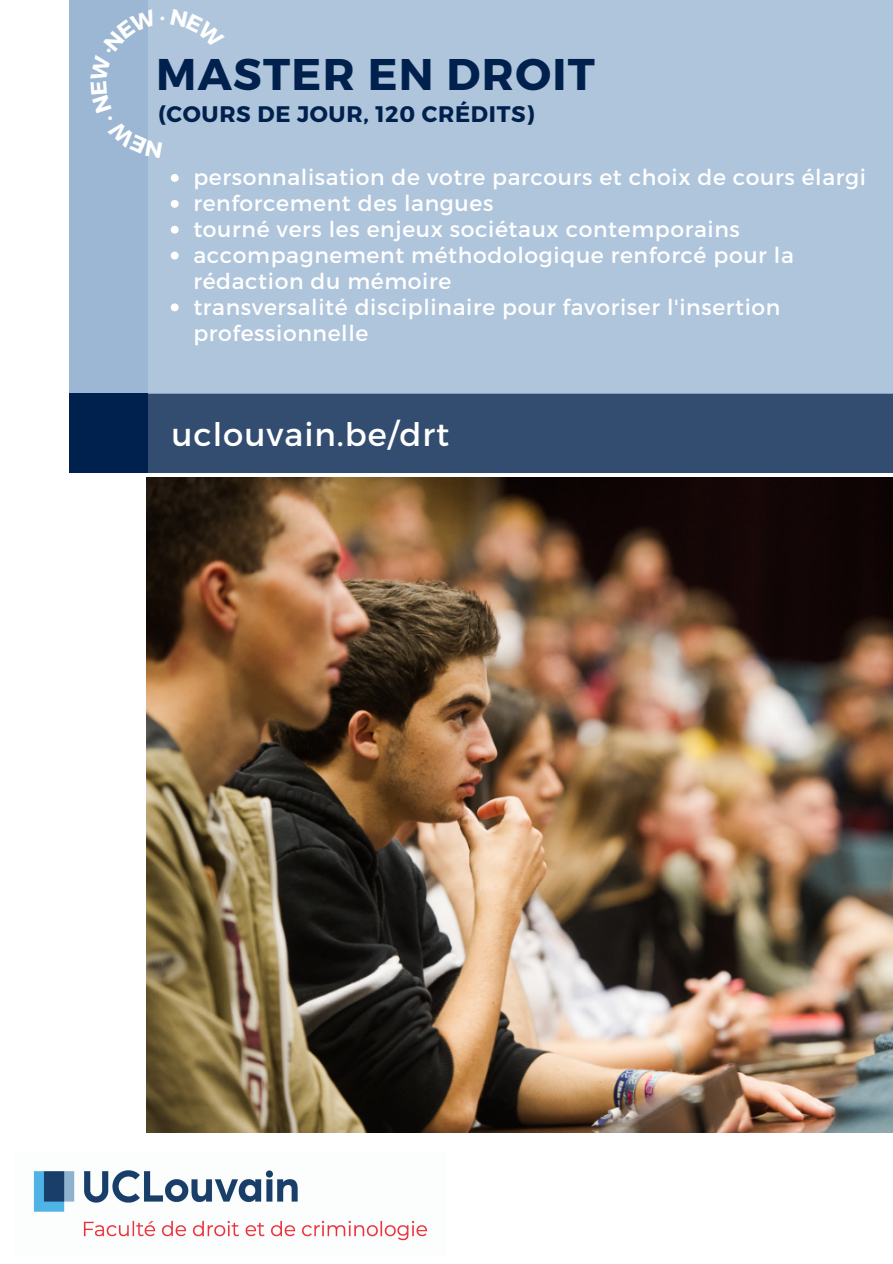
<style>
.page{position:relative;width:893px;height:1264px;background:#fff}
.page>*{position:absolute;margin:0;border:0;box-sizing:border-box;transform-origin:0 0}
.t1{font:700 44.25px "Montserrat";letter-spacing:.03em;color:#00214e}
.t2{font:32.25px "Montserrat";letter-spacing:.03em;color:#fff}
.t3{font:700 22.5px "Montserrat";letter-spacing:.03em;color:#00214e}
.t4{font:21.9px/25.8px "Montserrat";letter-spacing:.03em;color:#fff}
</style>
<div class="page">
<img style="left:33px;top:1170px;width:395px;height:71px">
<div style="left:69px;top:0;width:79px;height:393px;background:#9cb7d4"></div>
<div style="left:69px;top:393px;width:79px;height:80px;background:#00214e"></div>
<div style="left:148px;top:393px;width:744px;height:80px;background:#334d71"></div>
<div style="left:148px;top:0;width:744px;height:393px;background:#afc5dc"></div>
<img style="left:147px;top:477px;width:745px;height:655px">
<svg style="left:171px;top:174px;width:8px;height:8px"></svg>
<svg style="left:171px;top:200px;width:8px;height:8px"></svg>
<svg style="left:171px;top:226px;width:8px;height:8px"></svg>
<svg style="left:171px;top:252px;width:8px;height:7px"></svg>
<svg style="left:171px;top:303px;width:8px;height:8px"></svg>
<h2 class="t1" style="left:156px;top:45px;width:440px">MASTER EN DROIT</h2>
<p class="t3" style="left:158px;top:99px;width:378px">(COURS DE JOUR, 120 CRÉDITS)</p>
<p class="t4" style="left:193px;top:163px;width:674px">personnalisation de votre parcours et choix de cours élargi</p>
<p class="t4" style="left:193px;top:189px;width:301px">renforcement des langues</p>
<p class="t4" style="left:193px;top:215px;width:548px">tourné vers les enjeux sociétaux contemporains</p>
<p class="t4" style="left:193px;top:241px;width:602px">accompagnement méthodologique renforcé pour la rédaction du mémoire</p>
<p class="t4" style="left:193px;top:293px;width:588px">transversalité disciplinaire pour favoriser l'insertion professionnelle</p>
<h3 class="t2" style="left:171px;top:413px;width:279px">uclouvain.be/drt</h3>
</div>
